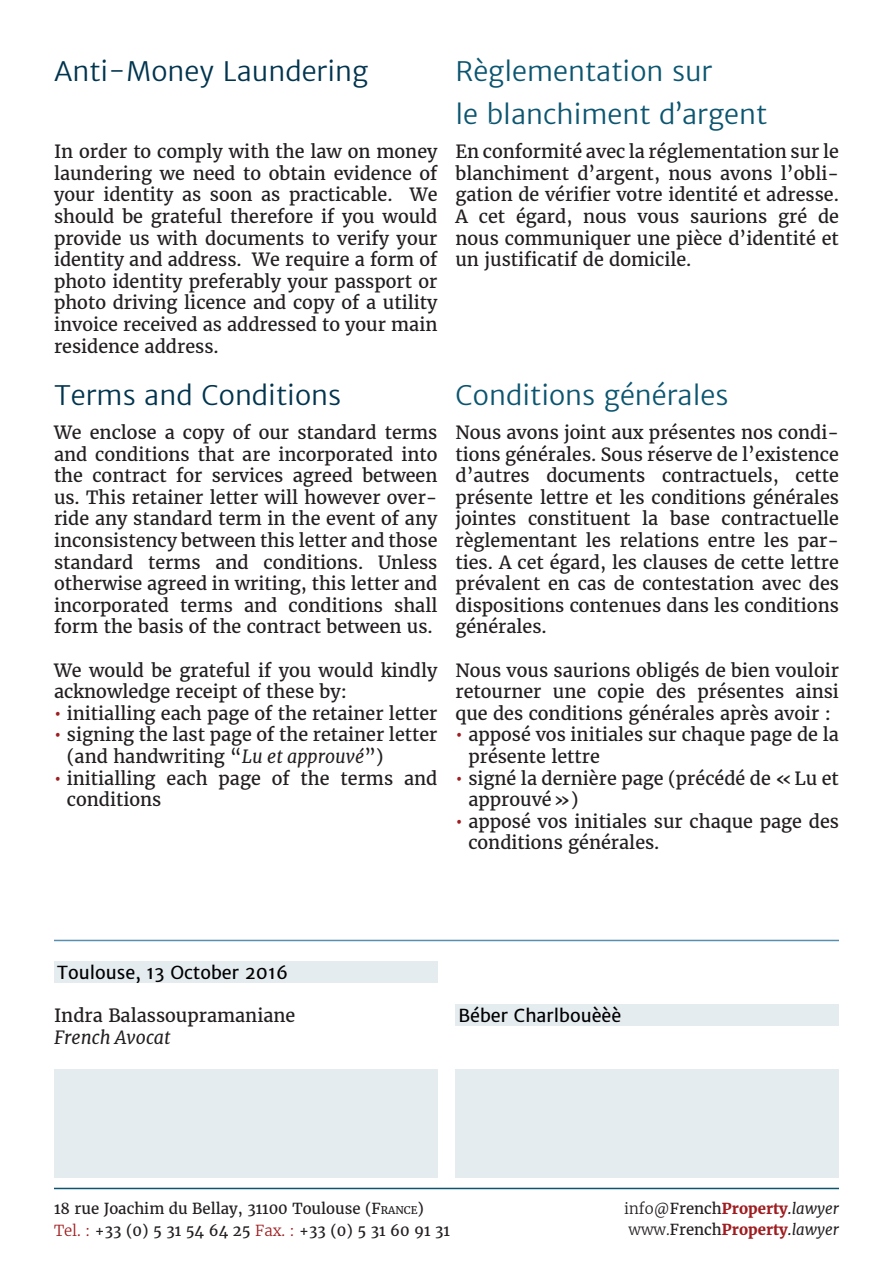
<style>
.page{position:relative;width:893px;height:1263px;background:#fff}
.page>*{position:absolute;margin:0;border:0;box-sizing:border-box;transform-origin:0 0}
.txt{font:300 27px/43.2px "Merriweather Sans";color:#0b5570}
.txt-2{font:300 27px "Merriweather Sans";color:#01344e}
.txt-3{font:18px/21.6px "Merriweather";color:#231f20}
.t1{font:18px "Merriweather Sans";color:#000}
.txt-4{font:italic 18px "Merriweather";color:#231f20}
.t2{font:15px/21.6px "Merriweather";color:#231f20}
.t3{font:700 15px/21.6px "Merriweather";color:#9f1d20}
.s1{color:#9f1d20}
.s2{font-style:italic}
.s3{font-style:inherit}
.s4{font-size:10.5px}
.s5{font-weight:300;color:#9f1d20}
.s6{font-weight:300;color:#231f20}
.s7{font-weight:400;color:#231f20}
.s8{font-weight:400;font-style:italic;color:#231f20}
</style>
<div class="page">
<hr style="left:54px;top:1188px;width:785px;height:1px;background:#0b5570">
<div style="left:54px;top:961px;width:383px;height:22px;background:#e5ecf0"></div>
<div style="left:455px;top:1004px;width:384px;height:22px;background:#e5ecf0"></div>
<div style="left:455px;top:1069px;width:384px;height:108px;background:#e5ecf0"></div>
<div style="left:54px;top:1069px;width:383px;height:108px;background:#e5ecf0"></div>
<hr style="left:54px;top:940px;width:785px;height:1px;background:#578fb1">
<p class="txt-2" style="left:54px;top:53px;width:316px">Anti-Money Laundering</p>
<p class="txt-3" style="left:54px;top:140px;width:385px;text-align:justify">In order to comply with the law on money laundering we need to obtain evidence of your identity as soon as practicable. We should be grateful therefore if you would provide us with documents to verify your identity and address. We require a form of photo identity preferably your passport or photo driving licence and copy of a utility invoice received as addressed to your main residence address.</p>
<p class="txt-2" style="left:54px;top:377px;width:289px">Terms and Conditions</p>
<p class="txt-3" style="left:54px;top:421px;width:385px;text-align:justify">We enclose a copy of our standard terms and conditions that are incorporated into the contract for services agreed between us. This retainer letter will however over&shy;ride any standard term in the event of any inconsistency between this letter and those standard terms and conditions. Unless otherwise agreed in writing, this letter and incorporated terms and conditions shall form the basis of the contract between us.</p>
<p class="txt-3" style="left:54px;top:659px;width:385px">We would be grateful if you would kindly acknowledge receipt of these by:</p>
<p class="txt-3" style="left:54px;top:702px;width:385px"><span class="s1">•</span> initialling each page of the retainer letter</p>
<p class="txt-3" style="left:67px;top:724px;width:372px;text-indent:-13px"><span class="s1">•</span> signing the last page of the retainer letter (and handwriting “<span class="s2">Lu et approuvé</span>”)</p>
<p class="txt-3" style="left:67px;top:767px;width:372px;text-indent:-13px"><span class="s1">•</span> initialling each page of the terms and conditions</p>
<p class="txt" style="left:455px;top:49px;width:313px">Règlementation sur<br>le blanchiment d’argent</p>
<p class="txt-3" style="left:455px;top:140px;width:385px;text-align:justify">En conformité avec la réglementation sur le blanchiment d’argent, nous avons l’obli&shy;gation de vérifier votre identité et adresse.<br>A cet égard, nous vous saurions gré de nous communiquer une pièce d’identité et un justificatif de domicile.</p>
<p class="txt" style="left:455px;top:373px;width:274px">Conditions générales</p>
<p class="txt-3" style="left:455px;top:421px;width:385px;text-align:justify">Nous avons joint aux présentes nos condi&shy;tions générales. Sous réserve de l’existence d’autres documents contractuels, cette présente lettre et les conditions générales jointes constituent la base contractuelle règlementant les relations entre les par&shy;ties. A cet égard, les clauses de cette lettre prévalent en cas de contestation avec des dispositions contenues dans les conditions générales.</p>
<p class="txt-3" style="left:455px;top:659px;width:385px;text-align:justify">Nous vous saurions obligés de bien vouloir retourner une copie des présentes ainsi que des conditions générales après avoir :</p>
<p class="txt-3" style="left:468px;top:724px;width:372px;text-indent:-13px"><span class="s1">•</span> apposé vos initiales sur chaque page de la présente lettre</p>
<p class="txt-3" style="left:468px;top:767px;width:372px;text-indent:-13px"><span class="s1">•</span> signé la dernière page (précédé de «Lu et approuvé»)</p>
<p class="txt-3" style="left:468px;top:810px;width:372px;text-indent:-13px"><span class="s1">•</span> apposé vos initiales sur chaque page des conditions générales.</p>
<p class="t1" style="left:57px;top:961px;width:233px">Toulouse, 13 October 2016</p>
<p class="txt-3" style="left:54px;top:1004px;width:243px">Indra Balassoupramaniane</p>
<p class="txt-4" style="left:54px;top:1025px;width:118px">French Avocat</p>
<p class="t1" style="left:458px;top:1004px;width:164px">Béber Charlbouèèè</p>
<p class="t2" style="left:54px;top:1198px;width:397px">18 rue Joachim du Bellay, 31100 Toulouse (<span class="s3">F</span><span class="s4">RANCE</span>)<br><span class="s5">Tel. :</span> +33 (0) 5 31 54 64 25 <span class="s5">Fax. :</span> +33 (0) 5 31 60 91 31</p>
<p class="t3" style="left:624px;top:1197px;width:216px"><span class="s6">info@</span><span class="s7">French</span>Property<span class="s8">.lawyer </span><span class="s6">www.</span><span class="s7">French</span>Property<span class="s8">.lawyer</span></p>
</div>
